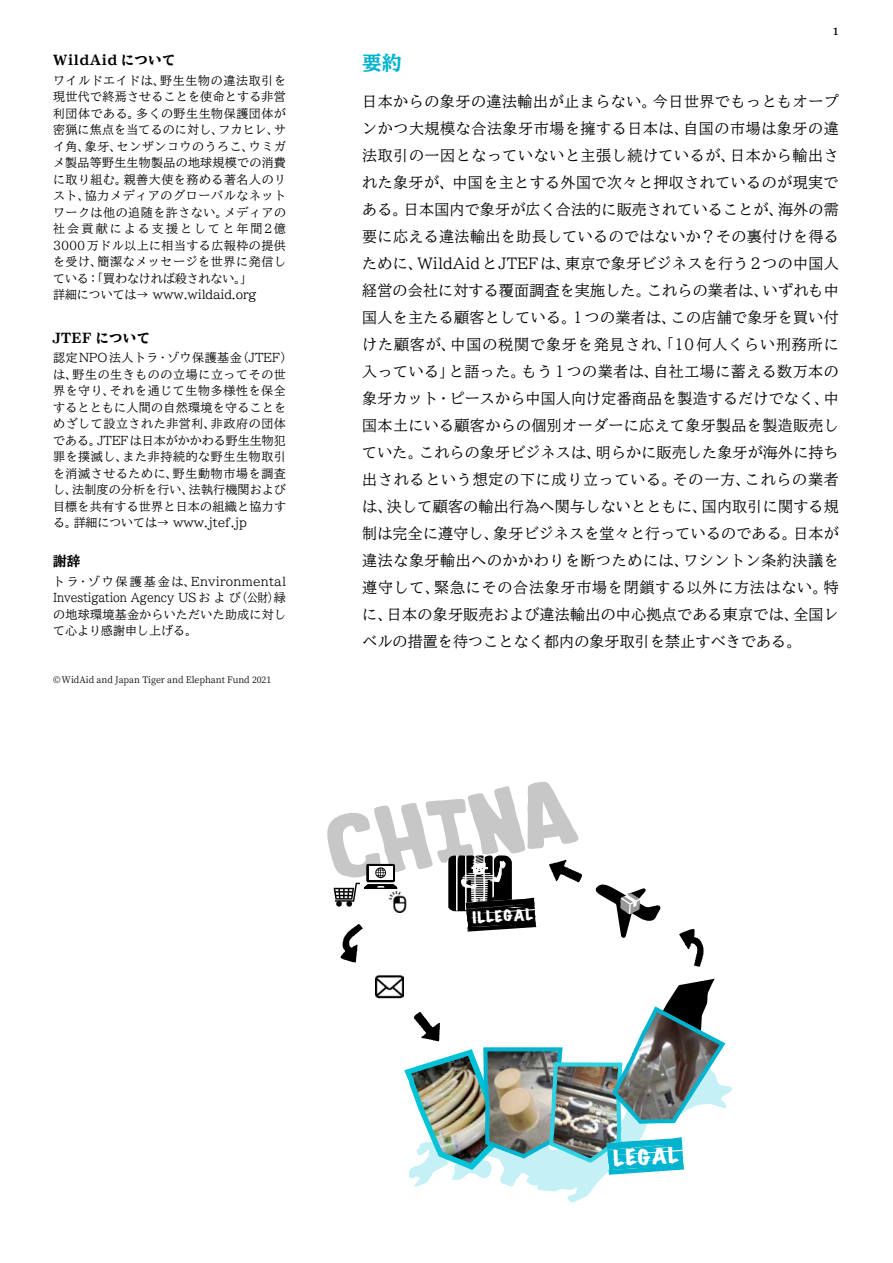
<style>
.page{position:relative;width:893px;height:1263px;background:#fff}
.page>*{position:absolute;margin:0;border:0;box-sizing:border-box;transform-origin:0 0}
.t1{font:700 75.6px "Imaginary Friend BB";color:#c7c7c7;scale:1.17 1}
.t2{font:expanded 19.8px "Marker Felt";color:#fff;scale:1.11 1}
.t3{font:800 19.5px "TBUD Min Std";color:#00b3ce}
.t4{font:500 15px/27px "TBUD Min Std";letter-spacing:.01em;color:#000;text-align:justify}
.t5{font:expanded 14.25px "Marker Felt";color:#fff;scale:1.11 1}
.t6{font:800 13.5px "TBUD Min Std";letter-spacing:.02em;color:#000}
.t7{font:13.5px "Georgia";color:#000}
.t8{font:500 12px/16.5px "TBUD Min Std";letter-spacing:.04em;color:#000}
.t9{font:9px "Source Han Serif";letter-spacing:-.005em;color:#000}
</style>
<div class="page">
<svg style="left:409px;top:1086px;width:323px;height:117px"></svg>
<svg style="left:679px;top:929px;width:25px;height:38px"></svg>
<svg style="left:549px;top:860px;width:33px;height:22px"></svg>
<svg style="left:340px;top:924px;width:23px;height:38px"></svg>
<img style="left:404px;top:979px;width:321px;height:196px">
<svg style="left:448px;top:855px;width:88px;height:76px"></svg>
<svg style="left:596px;top:884px;width:65px;height:54px"></svg>
<img style="left:375px;top:975px;width:28px;height:24px">
<img style="left:393px;top:891px;width:15px;height:21px">
<svg style="left:334px;top:864px;width:63px;height:43px"></svg>
<p class="t6" style="left:53px;top:49px;width:124px">WildAid について</p>
<p class="t8" style="left:53px;top:72px;width:235px">ワイルドエイドは、野生生物の違法取引を現世代で終焉させることを使命とする非営利団体である。多くの野生生物保護団体が密猟に焦点を当てるのに対し、フカヒレ、サイ角、象牙、センザンコウのうろこ、ウミガメ製品等野生生物製品の地球規模での消費に取り組む。親善大使を務める著名人のリスト、協力メディアのグローバルなネットワークは他の追随を許さない。メディアの社会貢献による支援としてと年間2億<br>3000万ドル以上に相当する広報枠の提供を受け、簡潔なメッセージを世界に発信している：「買わなければ殺されない。」<br>詳細については→ www.wildaid.org</p>
<p class="t6" style="left:53px;top:327px;width:99px">JTEF について</p>
<p class="t8" style="left:53px;top:349px;width:241px">認定NPO法人トラ・ゾウ保護基金（JTEF）は、野生の生きものの立場に立ってその世界を守り、それを通じて生物多様性を保全するとともに人間の自然環境を守ることをめざして設立された非営利、非政府の団体である。JTEFは日本がかかわる野生生物犯罪を撲滅し、また非持続的な野生生物取引を消滅させるために、野生動物市場を調査し、法制度の分析を行い、法執行機関および目標を共有する世界と日本の組織と協力する。詳細については→ www.jtef.jp</p>
<p class="t6" style="left:53px;top:550px;width:29px">謝辞</p>
<p class="t8" style="left:53px;top:573px;width:235px;text-align:justify">トラ・ゾウ保護基金は、Environmental Investigation Agency USおよび（公財）緑の地球環境基金からいただいた助成に対して心より感謝申し上げる。</p>
<p class="t9" style="left:53px;top:674px;width:198px">©WidAid and Japan Tiger and Elephant Fund</p>
<p class="t7" style="left:833px;top:21px;width:7px">1</p>
<h3 class="t3" style="left:362px;top:48px;width:41px">要約</h3>
<p class="t4" style="left:362px;top:87px;width:478px">日本からの象牙の違法輸出が止まらない。今日世界でもっともオープンかつ大規模な合法象牙市場を擁する日本は、自国の市場は象牙の違法取引の一因となっていないと主張し続けているが、日本から輸出された象牙が、中国を主とする外国で次々と押収されているのが現実である。日本国内で象牙が広く合法的に販売されていることが、海外の需要に応える違法輸出を助長しているのではないか？その裏付けを得るために、WildAidと JTEFは、東京で象牙ビジネスを行う 2つの中国人経営の会社に対する覆面調査を実施した。これらの業者は、いずれも中国人を主たる顧客としている。1つの業者は、この店舗で象牙を買い付けた顧客が、中国の税関で象牙を発見され、「10何人くらい刑務所に入っている」と語った。もう1つの業者は、自社工場に蓄える数万本の象牙カット・ピースから中国人向け定番商品を製造するだけでなく、中国本土にいる顧客からの個別オーダーに応えて象牙製品を製造販売していた。これらの象牙ビジネスは、明らかに販売した象牙が海外に持ち出されるという想定の下に成り立っている。その一方、これらの業者は、決して顧客の輸出行為へ関与しないとともに、国内取引に関する規制は完全に遵守し、象牙ビジネスを堂々と行っているのである。日本が違法な象牙輸出へのかかわりを断つためには、ワシントン条約決議を遵守して、緊急にその合法象牙市場を閉鎖する以外に方法はない。特に、日本の象牙販売および違法輸出の中心拠点である東京では、全国レベルの措置を待つことなく都内の象牙取引を禁止すべきである。</p>
<h1 class="t1" style="left:318px;top:793px;width:213px;rotate:-9deg">CHINA</h1>
<p class="t5" style="left:472px;top:906px;width:56px;rotate:-3deg">ILLEGAL</p>
<h2 class="t2" style="left:613px;top:1143px;width:60px;rotate:-3deg">LEGAL</h2>
</div>
